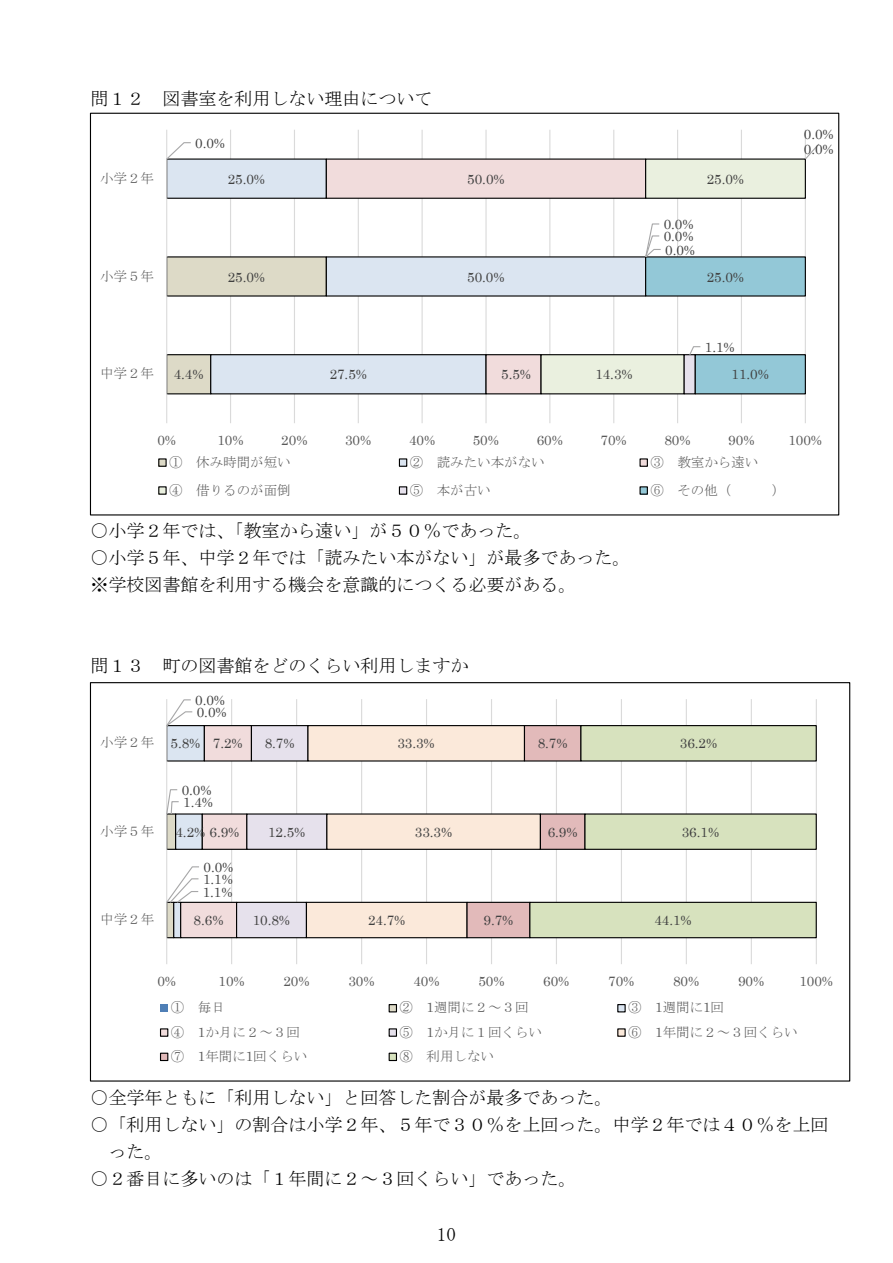
<style>
.page{position:relative;width:893px;height:1263px;background:#fff}
.page>*{position:absolute;margin:0;border:0;box-sizing:border-box;transform-origin:0 0}
.t1{font:19.2px "MS Mincho";color:#000}
.t2{font:18px/27px "MS Mincho";color:#000}
.t3{font:13.5px "Century";color:#404040}
.t4{font:13.5px "MS Mincho";color:#595959}
.t5{font:13.5px "Century";letter-spacing:-.005em;color:#595959}
.s1{font-family:"Century"}
</style>
<div class="page">
<hr style="left:230px;top:130px;width:1px;height:293px;background:#dadada">
<hr style="left:294px;top:130px;width:1px;height:293px;background:#dadada">
<hr style="left:358px;top:130px;width:1px;height:293px;background:#dadada">
<hr style="left:422px;top:130px;width:1px;height:293px;background:#dadada">
<hr style="left:485px;top:130px;width:2px;height:293px;background:#dadada">
<hr style="left:549px;top:130px;width:1px;height:293px;background:#dadada">
<hr style="left:613px;top:130px;width:1px;height:293px;background:#dadada">
<hr style="left:677px;top:130px;width:1px;height:293px;background:#dadada">
<hr style="left:741px;top:130px;width:1px;height:293px;background:#dadada">
<hr style="left:805px;top:130px;width:1px;height:293px;background:#dadada">
<svg style="left:167px;top:158px;width:158px;height:237px"></svg>
<svg style="left:325px;top:158px;width:215px;height:237px"></svg>
<svg style="left:540px;top:158px;width:266px;height:237px"></svg>
<hr style="left:166px;top:130px;width:1px;height:293px;background:#dadada">
<svg style="left:166px;top:142px;width:26px;height:19px"></svg>
<svg style="left:644px;top:223px;width:162px;height:172px"></svg>
<svg style="left:804px;top:143px;width:15px;height:18px"></svg>
<div style="left:159px;top:459px;width:7px;height:7px;background:#dddac7"></div>
<div style="left:158px;top:458px;width:9px;height:9px;border:1px solid #000"></div>
<div style="left:399px;top:459px;width:8px;height:7px;background:#dbe5f1"></div>
<div style="left:399px;top:458px;width:8px;height:9px;border:1px solid #000"></div>
<div style="left:640px;top:459px;width:7px;height:7px;background:#f1dcdc"></div>
<div style="left:639px;top:458px;width:9px;height:9px;border:1px solid #000"></div>
<div style="left:159px;top:487px;width:7px;height:7px;background:#eaf0df"></div>
<div style="left:158px;top:486px;width:9px;height:9px;border:1px solid #000"></div>
<div style="left:399px;top:487px;width:8px;height:7px;background:#e6e1ec"></div>
<div style="left:399px;top:486px;width:8px;height:9px;border:1px solid #000"></div>
<div style="left:640px;top:487px;width:7px;height:7px;background:#93c8d7"></div>
<div style="left:639px;top:486px;width:9px;height:9px;border:1px solid #000"></div>
<hr style="left:231px;top:699px;width:1px;height:265px;background:#dadada">
<hr style="left:296px;top:699px;width:1px;height:265px;background:#dadada">
<hr style="left:361px;top:699px;width:1px;height:265px;background:#dadada">
<hr style="left:426px;top:699px;width:1px;height:265px;background:#dadada">
<hr style="left:491px;top:699px;width:1px;height:265px;background:#dadada">
<hr style="left:556px;top:699px;width:1px;height:265px;background:#dadada">
<hr style="left:621px;top:699px;width:1px;height:265px;background:#dadada">
<hr style="left:686px;top:699px;width:1px;height:265px;background:#dadada">
<hr style="left:751px;top:699px;width:1px;height:265px;background:#dadada">
<hr style="left:816px;top:699px;width:1px;height:265px;background:#dadada">
<svg style="left:328px;top:725px;width:138px;height:214px"></svg>
<svg style="left:466px;top:725px;width:63px;height:214px"></svg>
<svg style="left:529px;top:725px;width:288px;height:214px"></svg>
<hr style="left:166px;top:699px;width:1px;height:265px;background:#dadada">
<svg style="left:166px;top:699px;width:162px;height:240px"></svg>
<div style="left:161px;top:1004px;width:7px;height:8px;background:#4f7fb6"></div>
<div style="left:389px;top:1004px;width:7px;height:8px;background:#dddac7"></div>
<div style="left:389px;top:1004px;width:8px;height:8px;border:1px solid #000"></div>
<div style="left:618px;top:1004px;width:7px;height:8px;background:#dbe5f1"></div>
<div style="left:617px;top:1004px;width:9px;height:8px;border:1px solid #000"></div>
<div style="left:161px;top:1029px;width:7px;height:7px;background:#f1dcdc"></div>
<div style="left:160px;top:1028px;width:8px;height:9px;border:1px solid #000"></div>
<div style="left:389px;top:1029px;width:7px;height:7px;background:#e6e1ec"></div>
<div style="left:389px;top:1028px;width:8px;height:9px;border:1px solid #000"></div>
<div style="left:618px;top:1029px;width:7px;height:7px;background:#fbe9da"></div>
<div style="left:617px;top:1028px;width:9px;height:9px;border:1px solid #000"></div>
<div style="left:161px;top:1053px;width:7px;height:7px;background:#e2baba"></div>
<div style="left:160px;top:1053px;width:8px;height:8px;border:1px solid #000"></div>
<div style="left:389px;top:1053px;width:7px;height:7px;background:#d7e2be"></div>
<div style="left:389px;top:1053px;width:8px;height:8px;border:1px solid #000"></div>
<p class="t2" style="left:90px;top:85px;width:344px">問１２ 図書室を利用しない理由について</p>
<p class="t3" style="left:195px;top:132px;width:31px">0.0%</p>
<p class="t3" style="left:804px;top:123px;width:31px">0.0%</p>
<p class="t3" style="left:804px;top:138px;width:31px">0.0%</p>
<p class="t4" style="left:100px;top:171px;width:56px">小学２年</p>
<p class="t3" style="left:228px;top:168px;width:39px">25.0%</p>
<p class="t3" style="left:467px;top:168px;width:39px">50.0%</p>
<p class="t3" style="left:707px;top:168px;width:39px">25.0%</p>
<p class="t3" style="left:664px;top:213px;width:31px">0.0%</p>
<p class="t3" style="left:664px;top:225px;width:31px">0.0%</p>
<p class="t3" style="left:665px;top:238px;width:31px">0.0%</p>
<p class="t4" style="left:100px;top:269px;width:56px">小学５年</p>
<p class="t3" style="left:228px;top:265px;width:39px">25.0%</p>
<p class="t3" style="left:467px;top:265px;width:39px">50.0%</p>
<p class="t3" style="left:707px;top:265px;width:39px">25.0%</p>
<p class="t3" style="left:705px;top:336px;width:31px">1.1%</p>
<p class="t4" style="left:100px;top:367px;width:56px">中学２年</p>
<p class="t3" style="left:174px;top:363px;width:31px">4.4%</p>
<p class="t3" style="left:330px;top:363px;width:39px">27.5%</p>
<p class="t3" style="left:501px;top:363px;width:31px">5.5%</p>
<p class="t3" style="left:595px;top:363px;width:39px">14.3%</p>
<p class="t3" style="left:731px;top:363px;width:39px">11.0%</p>
<p class="t5" style="left:157px;top:429px;width:20px">0%</p>
<p class="t5" style="left:217px;top:429px;width:28px">10%</p>
<p class="t5" style="left:281px;top:429px;width:28px">20%</p>
<p class="t5" style="left:345px;top:429px;width:28px">30%</p>
<p class="t5" style="left:409px;top:429px;width:28px">40%</p>
<p class="t5" style="left:473px;top:429px;width:28px">50%</p>
<p class="t5" style="left:537px;top:429px;width:28px">60%</p>
<p class="t5" style="left:601px;top:429px;width:28px">70%</p>
<p class="t5" style="left:664px;top:429px;width:28px">80%</p>
<p class="t5" style="left:728px;top:429px;width:28px">90%</p>
<p class="t5" style="left:788px;top:429px;width:35px">100%</p>
<p class="t4" style="left:169px;top:455px;width:123px">① 休み時間が短い</p>
<p class="t4" style="left:410px;top:455px;width:137px">② 読みたい本がない</p>
<p class="t4" style="left:650px;top:455px;width:110px">③ 教室から遠い</p>
<p class="t4" style="left:169px;top:483px;width:123px">④ 借りるのが面倒</p>
<p class="t4" style="left:410px;top:483px;width:83px">⑤ 本が古い</p>
<p class="t4" style="left:650px;top:483px;width:83px">⑥ その他（</p>
<p class="t4" style="left:772px;top:483px;width:15px">）</p>
<p class="t2" style="left:90px;top:517px;width:443px">○小学２年では、「教室から遠い」が５０％であった。</p>
<p class="t2" style="left:90px;top:544px;width:542px">○小学５年、中学２年では「読みたい本がない」が最多であった。※学校図書館を利用する機会を意識的につくる必要がある。</p>
<p class="t2" style="left:90px;top:652px;width:380px">問１３ 町の図書館をどのくらい利用しますか</p>
<p class="t3" style="left:195px;top:689px;width:31px">0.0%</p>
<p class="t3" style="left:197px;top:701px;width:31px">0.0%</p>
<p class="t4" style="left:100px;top:736px;width:56px">小学２年</p>
<p class="t3" style="left:171px;top:732px;width:31px">5.8%</p>
<p class="t3" style="left:213px;top:732px;width:31px">7.2%</p>
<p class="t3" style="left:265px;top:732px;width:31px">8.7%</p>
<p class="t3" style="left:397px;top:732px;width:39px">33.3%</p>
<p class="t3" style="left:538px;top:732px;width:31px">8.7%</p>
<p class="t3" style="left:680px;top:732px;width:39px">36.2%</p>
<p class="t3" style="left:182px;top:779px;width:31px">0.0%</p>
<p class="t3" style="left:183px;top:791px;width:31px">1.4%</p>
<p class="t4" style="left:100px;top:824px;width:56px">小学５年</p>
<p class="t3" style="left:175px;top:821px;width:66px">4.2% 6.9%</p>
<p class="t3" style="left:268px;top:821px;width:39px">12.5%</p>
<p class="t3" style="left:415px;top:821px;width:39px">33.3%</p>
<p class="t3" style="left:548px;top:821px;width:31px">6.9%</p>
<p class="t3" style="left:682px;top:821px;width:39px">36.1%</p>
<p class="t3" style="left:204px;top:856px;width:31px">0.0%</p>
<p class="t3" style="left:203px;top:868px;width:31px">1.1%</p>
<p class="t3" style="left:203px;top:880px;width:31px">1.1%</p>
<p class="t4" style="left:100px;top:912px;width:56px">中学２年</p>
<p class="t3" style="left:194px;top:909px;width:31px">8.6%</p>
<p class="t3" style="left:253px;top:909px;width:39px">10.8%</p>
<p class="t3" style="left:368px;top:909px;width:39px">24.7%</p>
<p class="t3" style="left:483px;top:909px;width:31px">9.7%</p>
<p class="t3" style="left:654px;top:909px;width:39px">44.1%</p>
<p class="t5" style="left:157px;top:970px;width:20px">0%</p>
<p class="t5" style="left:219px;top:970px;width:28px">10%</p>
<p class="t5" style="left:283px;top:970px;width:28px">20%</p>
<p class="t5" style="left:348px;top:970px;width:28px">30%</p>
<p class="t5" style="left:413px;top:970px;width:28px">40%</p>
<p class="t5" style="left:478px;top:970px;width:28px">50%</p>
<p class="t5" style="left:543px;top:970px;width:28px">60%</p>
<p class="t5" style="left:608px;top:970px;width:28px">70%</p>
<p class="t5" style="left:673px;top:970px;width:28px">80%</p>
<p class="t5" style="left:738px;top:970px;width:28px">90%</p>
<p class="t5" style="left:799px;top:970px;width:35px">100%</p>
<p class="t4" style="left:171px;top:1001px;width:56px">① 毎日</p>
<p class="t4" style="left:399px;top:1001px;width:130px">② <span class="s1">1</span>週間に２～３回</p>
<p class="t4" style="left:628px;top:1001px;width:97px">③ <span class="s1">1</span>週間に<span class="s1">1</span>回</p>
<p class="t4" style="left:171px;top:1025px;width:130px">④ <span class="s1">1</span>か月に２～３回</p>
<p class="t4" style="left:399px;top:1025px;width:144px">⑤ <span class="s1">1</span>か月に１回くらい</p>
<p class="t4" style="left:628px;top:1025px;width:171px">⑥ <span class="s1">1</span>年間に２～３回くらい</p>
<p class="t4" style="left:171px;top:1049px;width:138px">⑦ <span class="s1">1</span>年間に<span class="s1">1</span>回くらい</p>
<p class="t4" style="left:399px;top:1049px;width:96px">⑧ 利用しない</p>
<p class="t2" style="left:90px;top:1084px;width:524px">○全学年ともに「利用しない」と回答した割合が最多であった。</p>
<p class="t2" style="left:108px;top:1111px;width:722px;text-indent:-18px">○「利用しない」の割合は小学２年、５年で３０％を上回った。中学２年では４０％を上回った。</p>
<p class="t2" style="left:90px;top:1165px;width:488px">○２番目に多いのは「１年間に２～３回くらい」であった。</p>
<p class="t1" style="left:437px;top:1225px;width:21px">10</p>
</div>
